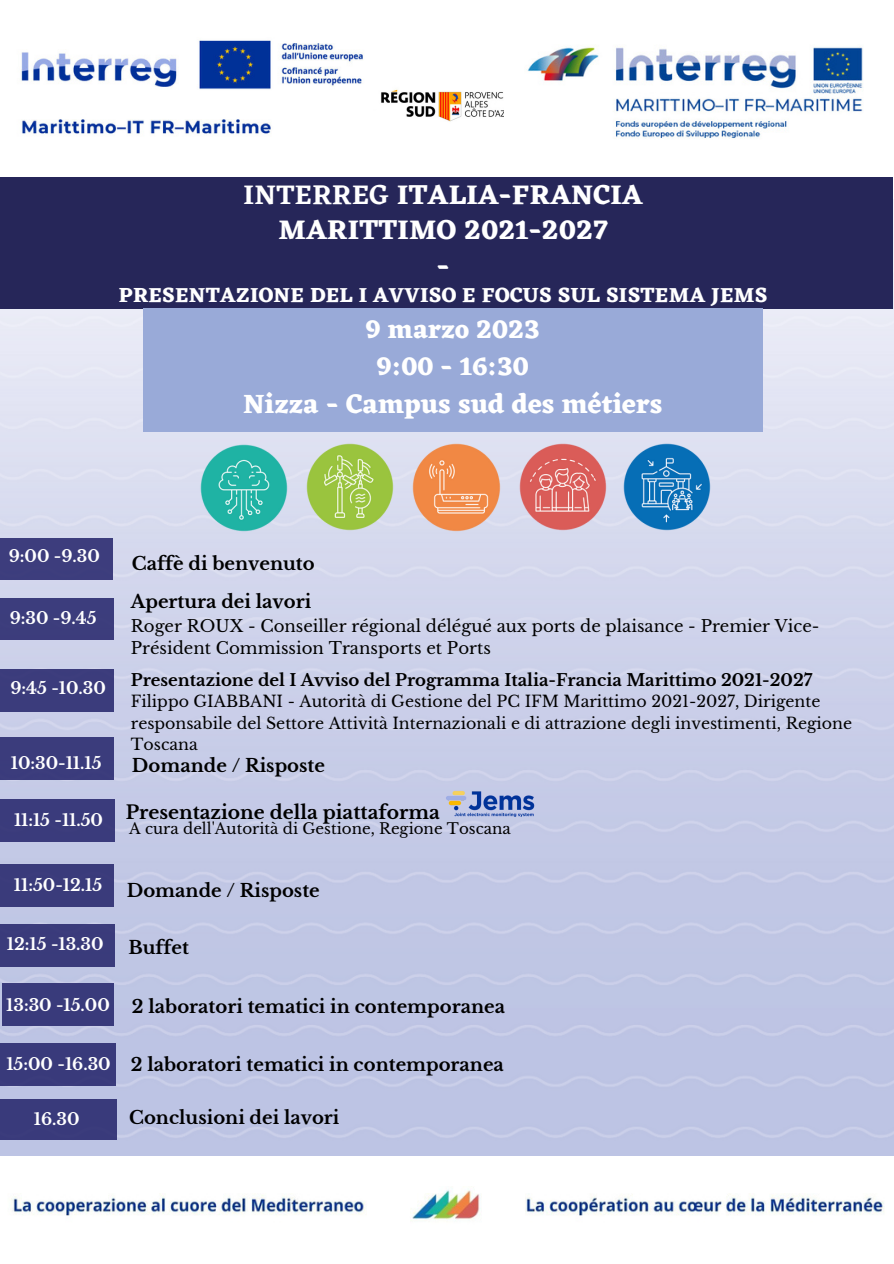
<style>
.page{position:relative;width:894px;height:1264px;background:#fff}
.page>*{position:absolute;margin:0;border:0;box-sizing:border-box;transform-origin:0 0}
.t1{font:700 28.05px/35.1px "Eczar";letter-spacing:.01em;color:#fff;text-align:center}
.t2{font:700 27.6px "Eczar";color:#fff}
.t3{font:700 26.55px/37.2px "Eczar";color:#fff;text-align:center}
.t4{font:700 21.15px "Eczar";letter-spacing:.01em;color:#fff}
.t5{font:700 18.75px "Libre Baskerville";color:#000}
.t6{font:700 18px "Libre Baskerville";color:#000}
.t7{font:16.5px/22.5px "Libre Baskerville";color:#000}
.t8{font:700 16.5px "Libre Baskerville";color:#fff}
.t9{font:700 16.5px "Libre Baskerville";color:#000}
.t10{font:15.75px/21.5px "Libre Baskerville";color:#000}
.t11{font:15px "Libre Baskerville";color:#000}
.s1{font-weight:600}
.s2{font-size:16.5px;color:#fff}
</style>
<div class="page">
<img style="left:0;top:198px;width:893px;height:958px">
<div style="left:0;top:137px;width:892px;height:171px;background:#262659"></div>
<div style="left:143px;top:308px;width:619px;height:123px;background:#99aad8"></div>
<div style="left:0;top:0;width:893px;height:177px;background:#fff"></div>
<img style="left:381px;top:89px;width:123px;height:33px">
<img style="left:527px;top:46px;width:336px;height:93px">
<img style="left:21px;top:40px;width:342px;height:94px">
<img style="left:199px;top:444px;width:89px;height:88px">
<img style="left:305px;top:442px;width:89px;height:89px">
<img style="left:411px;top:442px;width:90px;height:90px">
<img style="left:518px;top:442px;width:89px;height:89px">
<img style="left:622px;top:442px;width:89px;height:89px">
<div style="left:0;top:538px;width:113px;height:42px;background:#3d3d7d"></div>
<img style="left:432px;top:777px;width:115px;height:52px">
<div style="left:0;top:598px;width:114px;height:41px;background:#3c3d7c"></div>
<div style="left:0;top:668px;width:114px;height:43px;background:#3b3c7c"></div>
<div style="left:0;top:737px;width:114px;height:43px;background:#3b3c7c"></div>
<div style="left:0;top:923px;width:114px;height:43px;background:#3a3b7b"></div>
<div style="left:0;top:798px;width:114px;height:43px;background:#3a3b7c"></div>
<div style="left:0;top:1042px;width:116px;height:43px;background:#393a7b"></div>
<div style="left:2px;top:983px;width:112px;height:42px;background:#393a7b"></div>
<div style="left:0;top:1098px;width:117px;height:41px;background:#393a7b"></div>
<img style="left:10px;top:1190px;width:874px;height:31px">
<div style="left:0;top:864px;width:114px;height:42px;background:#3a3b7b"></div>
<h1 class="t1" style="left:243px;top:177px;width:400px"><span class="s1">INTERREG</span> ITALIA-FRANCIA<br>MARITTIMO 2021-2027<br>-</h1>
<p class="t4" style="left:119px;top:282px;width:650px">PRESENTAZIONE DEL I AVVISO E FOCUS SUL SISTEMA JEMS</p>
<h3 class="t3" style="left:365px;top:310px;width:176px">9 marzo 2023<br>9:00 - 16:30</h3>
<h2 class="t2" style="left:243px;top:387px;width:420px">Nizza - Campus sud des métiers</h2>
<p class="t8" style="left:9px;top:546px;width:93px">9:00 -9.30</p>
<p class="t8" style="left:10px;top:608px;width:88px">9:30 -9.45</p>
<p class="t8" style="left:10px;top:678px;width:97px">9:45 -10.30</p>
<p class="t8" style="left:11px;top:753px;width:92px">10:30-11.15</p>
<p class="t8" style="left:14px;top:809px;width:90px">11:15 -11.50</p>
<p class="t8" style="left:14px;top:875px;width:90px">11:50-12.15</p>
<p class="t8" style="left:7px;top:933px;width:98px">12:15 -13.30</p>
<p class="t6" style="left:132px;top:553px;width:184px">Caffè di benvenuto</p>
<p class="t6" style="left:131px;top:590px;width:182px">Apertura dei lavori</p>
<p class="t7" style="left:131px;top:614px;width:690px">Roger ROUX - Conseiller régional délégué aux ports de plaisance - Premier Vice-<br>Président Commission Transports et Ports</p>
<p class="t9" style="left:131px;top:670px;width:682px">Presentazione del I Avviso del Programma Italia-Francia Marittimo 2021-2027</p>
<p class="t10" style="left:131px;top:691px;width:722px">Filippo GIABBANI - Autorità di Gestione del PC IFM Marittimo 2021-2027, Dirigente responsabile del Settore Attività Internazionali e di attrazione degli investimenti, Regione<br>Toscana</p>
<p class="t6" style="left:132px;top:755px;width:194px">Domande / Risposte</p>
<p class="t5" style="left:126px;top:800px;width:315px">Presentazione della piattaforma</p>
<p class="t11" style="left:129px;top:819px;width:383px">A cura dell'Autorità di Gestione, Regione Toscana</p>
<p class="t6" style="left:127px;top:879px;width:194px">Domande / Risposte</p>
<p class="t6" style="left:128px;top:936px;width:62px">Buffet</p>
<p class="t6" style="left:6px;top:995px;width:500px"><span class="s2">13:30 -15.00</span> 2 laboratori tematici in contemporanea</p>
<p class="t6" style="left:131px;top:1053px;width:374px">2 laboratori tematici in contemporanea</p>
<p class="t8" style="left:34px;top:1109px;width:47px">16.30</p>
<p class="t8" style="left:6px;top:1053px;width:106px">15:00 -16.30</p>
<p class="t6" style="left:129px;top:1106px;width:212px">Conclusioni dei lavori</p>
</div>
